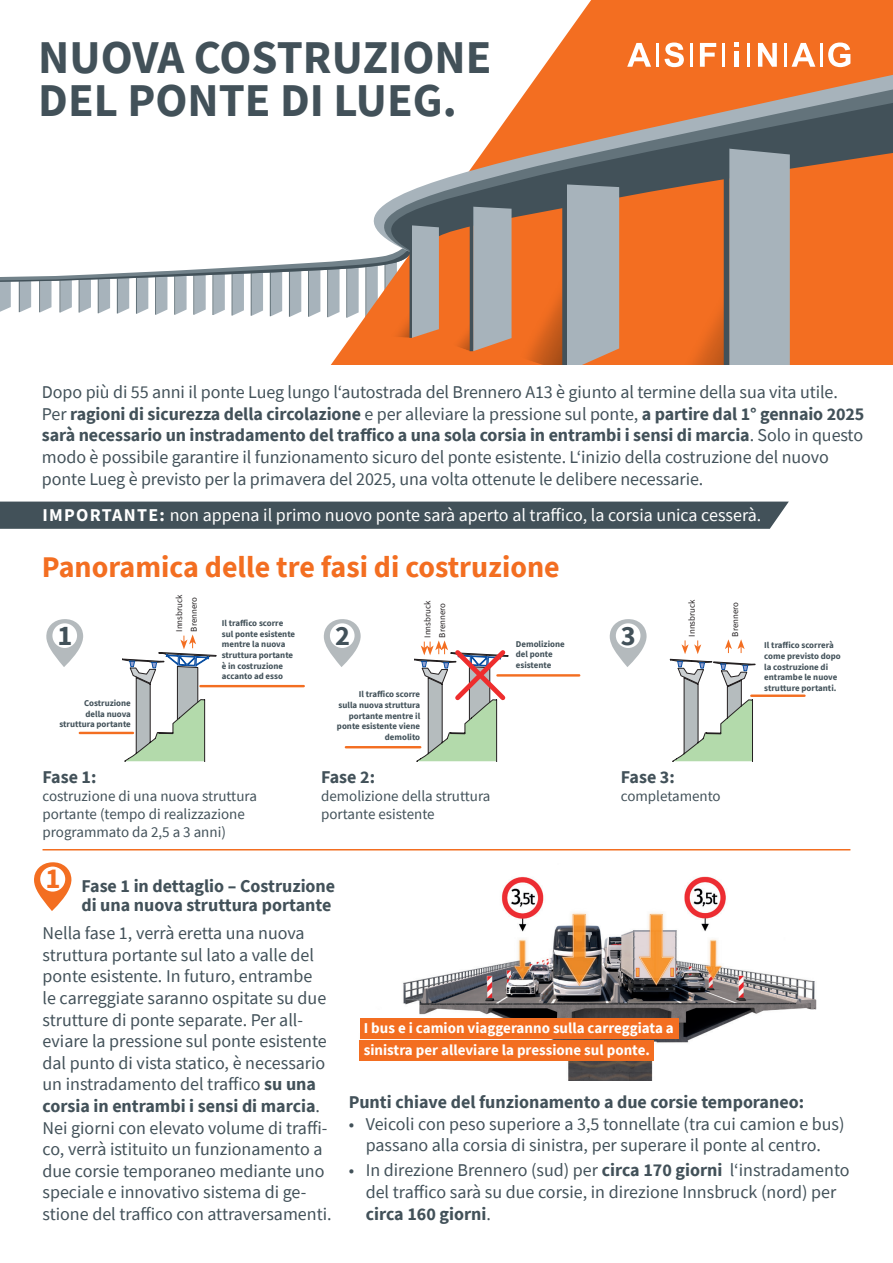
<style>
.page{position:relative;width:893px;height:1263px;background:#fff}
.page>*{position:absolute;margin:0;border:0;box-sizing:border-box;transform-origin:0 0}
.t1{font:700 46.95px/42.5px "Source Sans Pro";color:#425159}
.t2{font:700 30px "Source Sans Pro";color:#f36e21}
.t3{font:700 28.35px "Source Sans Pro";color:#425159}
.t4{font:18px/21.6px "Source Sans Pro";color:#425159}
.t5{font:700 18px/19.5px "Source Sans Pro";color:#425159;text-align:right}
.t6{font:18px "Source Sans Pro";color:#fff}
.t7{font:15px/18px "Source Sans Pro";color:#425159}
.t8{font:700 15px/21.9px "Source Sans Pro";color:#fff}
.t9{font:700 8.85px/10.6px "Source Sans Pro";color:#425159}
.t10{font:8.85px/14.7px "Source Sans Pro";color:#231f20}
.s1{font-weight:700}
</style>
<div class="page">
<div style="left:562px;top:0;width:331px;height:40px;background:#f36e21"></div>
<img style="left:330px;top:256px;width:563px;height:109px">
<svg style="left:439px;top:254px;width:454px;height:2px"></svg>
<svg style="left:373px;top:40px;width:520px;height:214px"></svg>
<svg style="left:724px;top:149px;width:66px;height:216px"></svg>
<svg style="left:562px;top:184px;width:57px;height:181px"></svg>
<svg style="left:0;top:225px;width:439px;height:113px"></svg>
<svg style="left:470px;top:207px;width:42px;height:144px"></svg>
<div style="left:0;top:502px;width:789px;height:27px;background:#425159"></div>
<svg style="left:34px;top:862px;width:38px;height:49px"></svg>
<div style="left:40px;top:866px;width:25px;height:25px;background:#fff;border-radius:50%"></div>
<hr style="left:43px;top:849px;width:807px;height:1px;background:#f36e21">
<hr style="left:747px;top:43px;width:3px;height:24px;background:#fff">
<hr style="left:820px;top:43px;width:2px;height:24px;background:#fff">
<hr style="left:784px;top:43px;width:3px;height:24px;background:#fff">
<hr style="left:723px;top:43px;width:2px;height:24px;background:#fff">
<hr style="left:690px;top:43px;width:2px;height:24px;background:#fff">
<hr style="left:656px;top:43px;width:2px;height:24px;background:#fff">
<svg style="left:758px;top:43px;width:19px;height:24px"></svg>
<svg style="left:627px;top:43px;width:24px;height:24px"></svg>
<svg style="left:664px;top:43px;width:20px;height:24px"></svg>
<svg style="left:700px;top:43px;width:16px;height:24px"></svg>
<svg style="left:734px;top:43px;width:5px;height:4px"></svg>
<div style="left:734px;top:51px;width:5px;height:16px;background:#fff"></div>
<svg style="left:791px;top:43px;width:24px;height:24px"></svg>
<svg style="left:828px;top:43px;width:22px;height:24px"></svg>
<img style="left:359px;top:876px;width:458px;height:204px">
<div style="left:360px;top:1018px;width:318px;height:21px;background:#f36e21"></div>
<div style="left:360px;top:1040px;width:294px;height:21px;background:#f36e21"></div>
<svg style="left:46px;top:619px;width:37px;height:48px"></svg>
<div style="left:52px;top:623px;width:25px;height:25px;background:#fff;border-radius:50%"></div>
<svg style="left:324px;top:619px;width:37px;height:48px"></svg>
<div style="left:330px;top:623px;width:25px;height:25px;background:#fff;border-radius:50%"></div>
<svg style="left:609px;top:619px;width:38px;height:48px"></svg>
<div style="left:616px;top:623px;width:24px;height:25px;background:#fff;border-radius:50%"></div>
<svg style="left:122px;top:634px;width:94px;height:127px"></svg>
<hr style="left:200px;top:685px;width:104px;height:2px;background:#f36e21">
<hr style="left:80px;top:732px;width:53px;height:2px;background:#f36e21">
<hr style="left:497px;top:674px;width:82px;height:3px;background:#f36e21">
<svg style="left:414px;top:640px;width:96px;height:121px"></svg>
<hr style="left:751px;top:694px;width:53px;height:3px;background:#f36e21">
<svg style="left:670px;top:639px;width:85px;height:122px"></svg>
<hr style="left:346px;top:746px;width:74px;height:2px;background:#f36e21">
<h1 class="t1" style="left:38px;top:36px;width:455px">NUOVA COSTRUZIONE<br>DEL PONTE DI LUEG.</h1>
<p class="t4" style="left:42px;top:381px;width:824px">Dopo più di 55 anni il ponte Lueg lungo l‘autostrada del Brennero A13 è giunto al termine della sua vita utile.<br>Per <span class="s1">ragioni di sicurezza della circolazione</span> e per alleviare la pressione sul ponte, <span class="s1">a partire dal 1° gennaio 2025 sarà necessario un instradamento del traffico a una sola corsia in entrambi i sensi di marcia</span>. Solo in questo modo è possibile garantire il funzionamento sicuro del ponte esistente. L‘inizio della costruzione del nuovo ponte Lueg è previsto per la primavera del 2025, una volta ottenute le delibere necessarie.</p>
<p class="t6" style="left:43px;top:504px;width:720px"><span class="s1">IMPORTANTE:</span> non appena il primo nuovo ponte sarà aperto al traffico, la corsia unica cesserà.</p>
<h2 class="t2" style="left:42px;top:547px;width:519px">Panoramica delle tre fasi di costruzione</h2>
<p class="t10" style="left:172px;top:632px;width:38px;rotate:-90deg">Innsbruck<br>Brennero</p>
<p class="t10" style="left:684px;top:636px;width:38px;rotate:-90deg">Innsbruck</p>
<p class="t10" style="left:728px;top:636px;width:36px;rotate:-90deg">Brennero</p>
<p class="t10" style="left:420px;top:638px;width:38px;rotate:-90deg">Innsbruck<br>Brennero</p>
<p class="t9" style="left:222px;top:618px;width:75px">Il traffico scorre sul ponte esistente mentre la nuova struttura portante è in costruzione accanto ad esso</p>
<h3 class="t3" style="left:58px;top:616px;width:16px">1</h3>
<h3 class="t3" style="left:335px;top:616px;width:16px">2</h3>
<h3 class="t3" style="left:621px;top:616px;width:16px">3</h3>
<p class="t9" style="left:516px;top:638px;width:50px">Demolizione del ponte esistente</p>
<p class="t9" style="left:764px;top:640px;width:78px">Il traffico scorrerà come previsto dopo la costruzione di entrambe le nuove strutture portanti.</p>
<p class="t9" style="left:59px;top:698px;width:73px;text-align:right">Costruzione<br>della nuova struttura portante</p>
<p class="t9" style="left:337px;top:689px;width:85px;text-align:right">Il traffico scorre<br>sulla nuova struttura portante mentre il ponte esistente viene demolito</p>
<p class="t5" style="left:43px;top:767px;width:56px">Fase 1:</p>
<p class="t7" style="left:43px;top:787px;width:216px">costruzione di una nuova struttura portante (tempo di realizzazione programmato da 2,5 a 3 anni)</p>
<p class="t5" style="left:321px;top:767px;width:56px">Fase 2:</p>
<p class="t7" style="left:321px;top:787px;width:171px">demolizione della struttura portante esistente</p>
<p class="t5" style="left:45px;top:875px;width:291px"><sup>1</sup> Fase 1 in dettaglio – Costruzione di una nuova struttura portante</p>
<p class="t5" style="left:621px;top:767px;width:56px">Fase 3:</p>
<p class="t7" style="left:621px;top:787px;width:101px">completamento</p>
<p class="t4" style="left:43px;top:922px;width:291px">Nella fase 1, verrà eretta una nuova struttura portante sul lato a valle del ponte esistente. In futuro, entrambe<br>le carreggiate saranno ospitate su due strutture di ponte separate. Per all&shy;eviare la pressione sul ponte esistente dal punto di vista statico, è necessario un instradamento del traffico <span class="s1">su una corsia in entrambi i sensi di marcia</span>.<br>Nei giorni con elevato volume di traffi&shy;co, verrà istituito un funzionamento a due corsie temporaneo mediante uno speciale e innovativo sistema di ge&shy;stione del traffico con attraversamenti.</p>
<p class="t8" style="left:364px;top:1017px;width:312px">I bus e i camion viaggeranno sulla carreggiata a sinistra per alleviare la pressione sul ponte.</p>
<p class="t5" style="left:349px;top:1092px;width:457px">Punti chiave del funzionamento a due corsie temporaneo:</p>
<p class="t4" style="left:349px;top:1113px;width:497px;text-align:center">• Veicoli con peso superiore a 3,5 tonnellate (tra cui camion e bus) passano alla corsia di sinistra, per superare il ponte al centro.</p>
<p class="t4" style="left:366px;top:1159px;width:485px;text-indent:-17px">• In direzione Brennero (sud) per <span class="s1">circa 170 giorni</span> l‘instradamento del traffico sarà su due corsie, in direzione Innsbruck (nord) per <span class="s1">circa 160 giorni</span>.</p>
</div>
